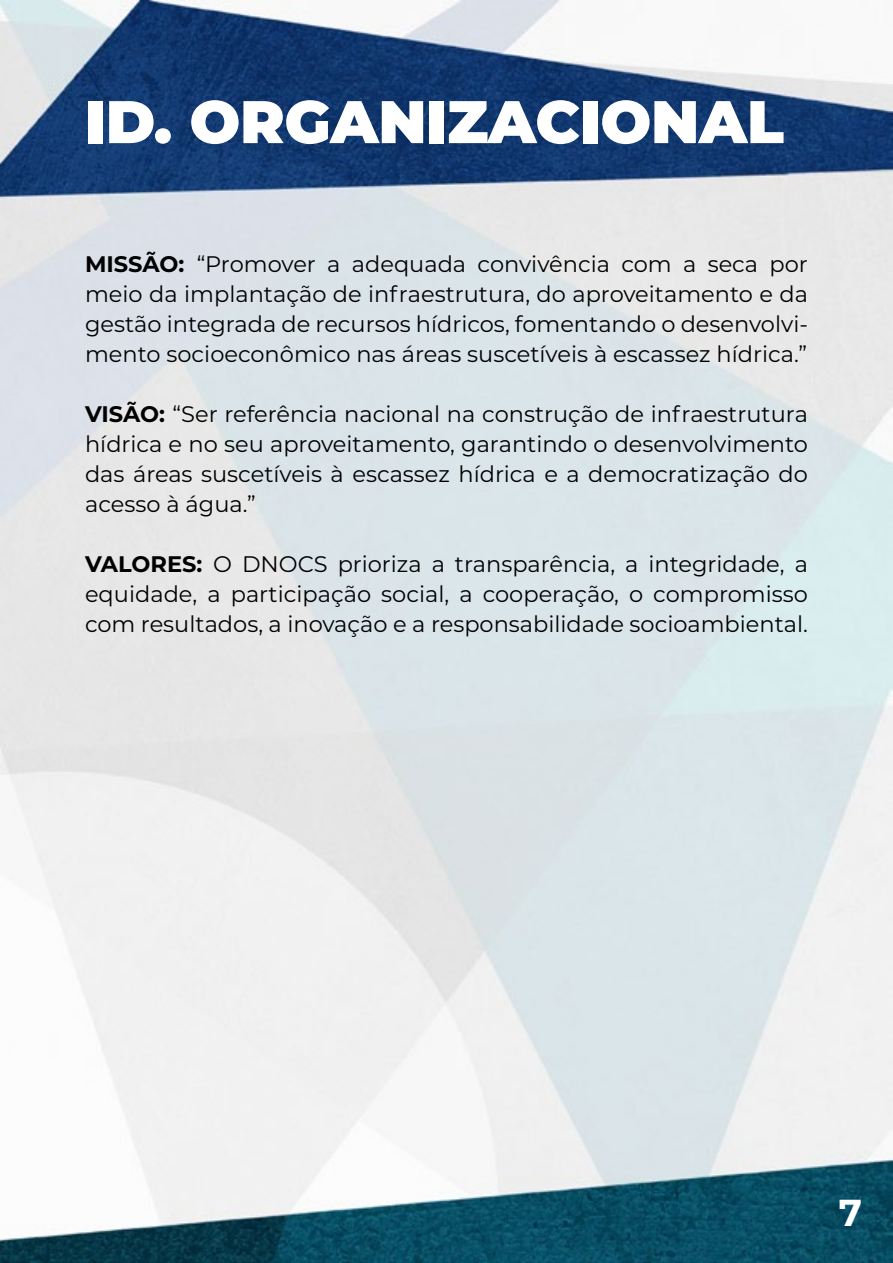
<style>
.page{position:relative;width:893px;height:1263px;background:#fff}
.page>*{position:absolute;margin:0;border:0;box-sizing:border-box;transform-origin:0 0}
.t1{font:900 60px "Montserrat";letter-spacing:-.005em;color:#fff}
.t2{font:700 37.5px "Montserrat";color:#fff}
.t3{font:22.5px/30px "Montserrat";color:#000;text-align:justify}
.s1{font-weight:700}
</style>
<div class="page">
<img style="left:0;top:0;width:893px;height:1263px">
<h1 class="t1" style="left:85px;top:77px;width:700px">ID. ORGANIZACIONAL</h1>
<p class="t3" style="left:85px;top:248px;width:724px"><span class="s1">MISSÃO:</span> “Promover a adequada convivência com a seca por meio da implantação de infraestrutura, do aproveitamento e da gestão integrada de recursos hídricos, fomentando o desenvolvi&shy;mento socioeconômico nas áreas suscetíveis à escassez hídrica.”</p>
<p class="t3" style="left:85px;top:398px;width:724px"><span class="s1">VISÃO:</span> “Ser referência nacional na construção de infraestrutura hídrica e no seu aproveitamento, garantindo o desenvolvimento das áreas suscetíveis à escassez hídrica e a democratização do acesso à água.”</p>
<p class="t3" style="left:85px;top:548px;width:724px"><span class="s1">VALORES:</span> O DNOCS prioriza a transparência, a integridade, a equidade, a participação social, a cooperação, o compromisso com resultados, a inovação e a responsabilidade socioambiental.</p>
<h2 class="t2" style="left:839px;top:1186px;width:25px">7</h2>
</div>
